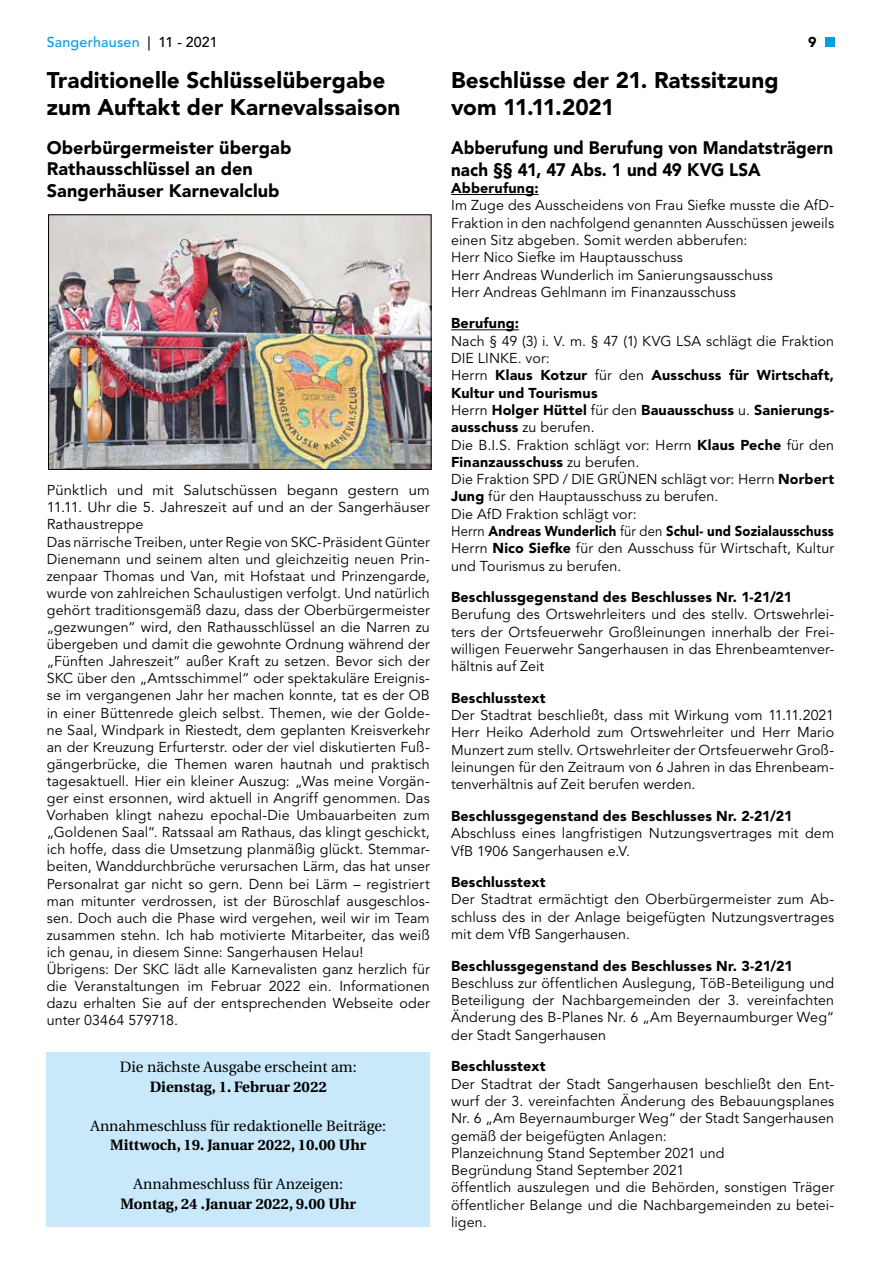
<style>
.page{position:relative;width:881px;height:1263px;background:#fff}
.page>*{position:absolute;margin:0;border:0;box-sizing:border-box;transform-origin:0 0}
.t1{font:900 22.5px/27.2px "Avenir LT";letter-spacing:.005em;color:#000}
.t2{font:900 18px/21.6px "Avenir LT";letter-spacing:.005em;color:#000}
.t3{font:900 18px/21.8px "Avenir LT";letter-spacing:.005em;color:#000;scale:.94 1}
.t4{font:15px "Utopia";color:#000}
.t5{font:700 15px "Utopia";color:#000}
.t6{font:14.25px/17.2px "Avenir LT";letter-spacing:.01em;color:#000}
.t7{font:14.25px/17.1px "Avenir LT";letter-spacing:.01em;color:#000;scale:1.04 1}
.t8{font:900 14.25px "Avenir LT";letter-spacing:.015em;color:#000}
.t9{font:500 14.25px "Avenir LT";letter-spacing:.01em;color:#009fe3}
.s1{color:#000}
.s2{font-weight:900}
</style>
<div class="page">
<div style="left:824px;top:37px;width:9px;height:9px;background:#009fe3"></div>
<hr style="left:451px;top:194px;width:87px;height:1px;background:#000">
<hr style="left:451px;top:329px;width:68px;height:1px;background:#000">
<img style="left:50px;top:217px;width:379px;height:251px">
<div style="left:48px;top:215px;width:383px;height:255px;border:1px solid #000"></div>
<div style="left:47px;top:1052px;width:382px;height:175px;background:#c9e9fb"></div>
<p class="t9" style="left:47px;top:34px;width:172px">Sangerhausen <span class="s1">| 11 - 2021</span></p>
<p class="t8" style="left:808px;top:34px;width:10px">9</p>
<h1 class="t1" style="left:451px;top:66px;width:329px">Beschlüsse der 21. Ratssitzung vom 11.11.2021</h1>
<p class="t3" style="left:451px;top:137px;width:408px">Abberufung und Berufung von Mandatsträgern nach §§ 41, 47 Abs. 1 und 49 KVG LSA</p>
<p class="t8" style="left:451px;top:179px;width:89px">Abberufung:</p>
<p class="t6" style="left:451px;top:197px;width:384px">Im Zuge des Ausscheidens von Frau Siefke musste die AfD-Fraktion in den nachfolgend genannten Ausschüssen jeweils einen Sitz abgeben. Somit werden abberufen:<br>Herr Nico Siefke im Hauptausschuss<br>Herr Andreas Wunderlich im Sanierungsausschuss<br>Herr Andreas Gehlmann im Finanzausschuss</p>
<p class="t8" style="left:451px;top:315px;width:69px">Berufung:</p>
<p class="t6" style="left:451px;top:333px;width:384px">Nach § 49 (3) i. V. m. § 47 (1) KVG LSA schlägt die Fraktion DIE LINKE. vor:<br>Herrn <span class="s2">Klaus Kotzur</span> für den <span class="s2">Ausschuss für Wirtschaft, Kultur und Tourismus<br></span>Herrn <span class="s2">Holger Hüttel</span> für den <span class="s2">Bauausschuss</span> u. <span class="s2">Sanierungs&shy;ausschuss</span> zu berufen.<br>Die B.I.S. Fraktion schlägt vor: Herrn <span class="s2">Klaus Peche</span> für den <span class="s2">Finanzausschuss</span> zu berufen.<br>Die Fraktion SPD / DIE GRÜNEN schlägt vor: Herrn <span class="s2">Norbert Jung</span> für den Hauptausschuss zu berufen.<br>Die AfD Fraktion schlägt vor:<br>Herrn <span class="s2">Andreas Wunderlich</span> für den <span class="s2">Schul- und Sozialausschuss </span>Herrn <span class="s2">Nico Siefke</span> für den Ausschuss für Wirtschaft, Kultur und Tourismus zu berufen.</p>
<p class="t8" style="left:451px;top:588px;width:342px">Beschlussgegenstand des Beschlusses Nr. 1-21/21</p>
<p class="t6" style="left:451px;top:606px;width:384px;text-align:justify">Berufung des Ortswehrleiters und des stellv. Ortswehrlei&shy;ters der Ortsfeuerwehr Großleinungen innerhalb der Frei&shy;willigen Feuerwehr Sangerhausen in das Ehrenbeamtenver&shy;hältnis auf Zeit</p>
<p class="t8" style="left:451px;top:689px;width:96px">Beschlusstext</p>
<p class="t6" style="left:451px;top:707px;width:384px;text-align:justify">Der Stadtrat beschließt, dass mit Wirkung vom 11.11.2021<br>Herr Heiko Aderhold zum Ortswehrleiter und Herr Mario Munzert zum stellv. Ortswehrleiter der Ortsfeuerwehr Groß&shy;leinungen für den Zeitraum von 6 Jahren in das Ehrenbeam&shy;tenverhältnis auf Zeit berufen werden.</p>
<p class="t8" style="left:451px;top:807px;width:343px">Beschlussgegenstand des Beschlusses Nr. 2-21/21</p>
<p class="t6" style="left:451px;top:825px;width:384px">Abschluss eines langfristigen Nutzungsvertrages mit dem<br>VfB 1906 Sangerhausen e.V.</p>
<p class="t8" style="left:451px;top:873px;width:96px">Beschlusstext</p>
<p class="t6" style="left:451px;top:891px;width:384px;text-align:justify">Der Stadtrat ermächtigt den Oberbürgermeister zum Ab&shy;schluss des in der Anlage beigefügten Nutzungsvertrages mit dem VfB Sangerhausen.</p>
<p class="t8" style="left:451px;top:957px;width:343px">Beschlussgegenstand des Beschlusses Nr. 3-21/21</p>
<p class="t6" style="left:451px;top:975px;width:384px;text-align:justify">Beschluss zur öffentlichen Auslegung, TöB-Beteiligung und Beteiligung der Nachbargemeinden der 3. vereinfachten Änderung des B-Planes Nr. 6 „Am Beyernaumburger Weg“ der Stadt Sangerhausen</p>
<p class="t8" style="left:451px;top:1058px;width:96px">Beschlusstext</p>
<p class="t6" style="left:451px;top:1075px;width:384px">Der Stadtrat der Stadt Sangerhausen beschließt den Ent&shy;wurf der 3. vereinfachten Änderung des Bebauungsplanes Nr. 6 „Am Beyernaumburger Weg“ der Stadt Sangerhausen gemäß der beigefügten Anlagen:<br>Planzeichnung Stand September 2021 und<br>Begründung Stand September 2021<br>öffentlich auszulegen und die Behörden, sonstigen Träger öffentlicher Belange und die Nachbargemeinden zu betei&shy;ligen.</p>
<h1 class="t1" style="left:47px;top:67px;width:355px">Traditionelle Schlüsselübergabe zum Auftakt der Karnevalssaison</h1>
<p class="t2" style="left:47px;top:136px;width:246px">Oberbürgermeister übergab<br>Rathausschlüssel an den<br>Sangerhäuser Karnevalclub</p>
<p class="t7" style="left:47px;top:482px;width:369px">Pünktlich und mit Salutschüssen begann gestern um 11.11. Uhr die 5. Jahreszeit auf und an der Sangerhäuser Rathaustreppe<br>Das närrische Treiben, unter Regie von SKC-Präsident Günter Dienemann und seinem alten und gleichzeitig neuen Prin&shy;zenpaar Thomas und Van, mit Hofstaat und Prinzengarde, wurde von zahlreichen Schaulustigen verfolgt. Und natürlich gehört traditionsgemäß dazu, dass der Oberbürgermeister „gezwungen“ wird, den Rathausschlüssel an die Narren zu übergeben und damit die gewohnte Ordnung während der „Fünften Jahreszeit“ außer Kraft zu setzen. Bevor sich der SKC über den „Amtsschimmel“ oder spektakuläre Ereignis&shy;se im vergangenen Jahr her machen konnte, tat es der OB in einer Büttenrede gleich selbst. Themen, wie der Golde&shy;ne Saal, Windpark in Riestedt, dem geplanten Kreisverkehr an der Kreuzung Erfurterstr. oder der viel diskutierten Fuß&shy;gängerbrücke, die Themen waren hautnah und praktisch tagesaktuell. Hier ein kleiner Auszug: „Was meine Vorgän&shy;ger einst ersonnen, wird aktuell in Angriff genommen. Das Vorhaben klingt nahezu epochal-Die Umbauarbeiten zum „Goldenen Saal“. Ratssaal am Rathaus, das klingt geschickt, ich hoffe, dass die Umsetzung planmäßig glückt. Stemmar&shy;beiten, Wanddurchbrüche verursachen Lärm, das hat unser Personalrat gar nicht so gern. Denn bei Lärm – registriert man mitunter verdrossen, ist der Büroschlaf ausgeschlos&shy;sen. Doch auch die Phase wird vergehen, weil wir im Team zusammen stehn. Ich hab motivierte Mitarbeiter, das weiß ich genau, in diesem Sinne: Sangerhausen Helau!<br>Übrigens: Der SKC lädt alle Karnevalisten ganz herzlich für die Veranstaltungen im Februar 2022 ein. Informationen dazu erhalten Sie auf der entsprechenden Webseite oder unter 03464 579718.</p>
<p class="t4" style="left:120px;top:1059px;width:238px">Die nächste Ausgabe erscheint am:</p>
<p class="t5" style="left:150px;top:1078px;width:178px">Dienstag, 1. Februar 2022</p>
<p class="t4" style="left:90px;top:1117px;width:297px">Annahmeschluss für redaktionelle Beiträge:</p>
<p class="t5" style="left:110px;top:1136px;width:258px">Mittwoch, 19. Januar 2022, 10.00 Uhr</p>
<p class="t4" style="left:133px;top:1176px;width:211px">Annahmeschluss für Anzeigen:</p>
<p class="t5" style="left:120px;top:1195px;width:237px">Montag, 24 .Januar 2022, 9.00 Uhr</p>
</div>
